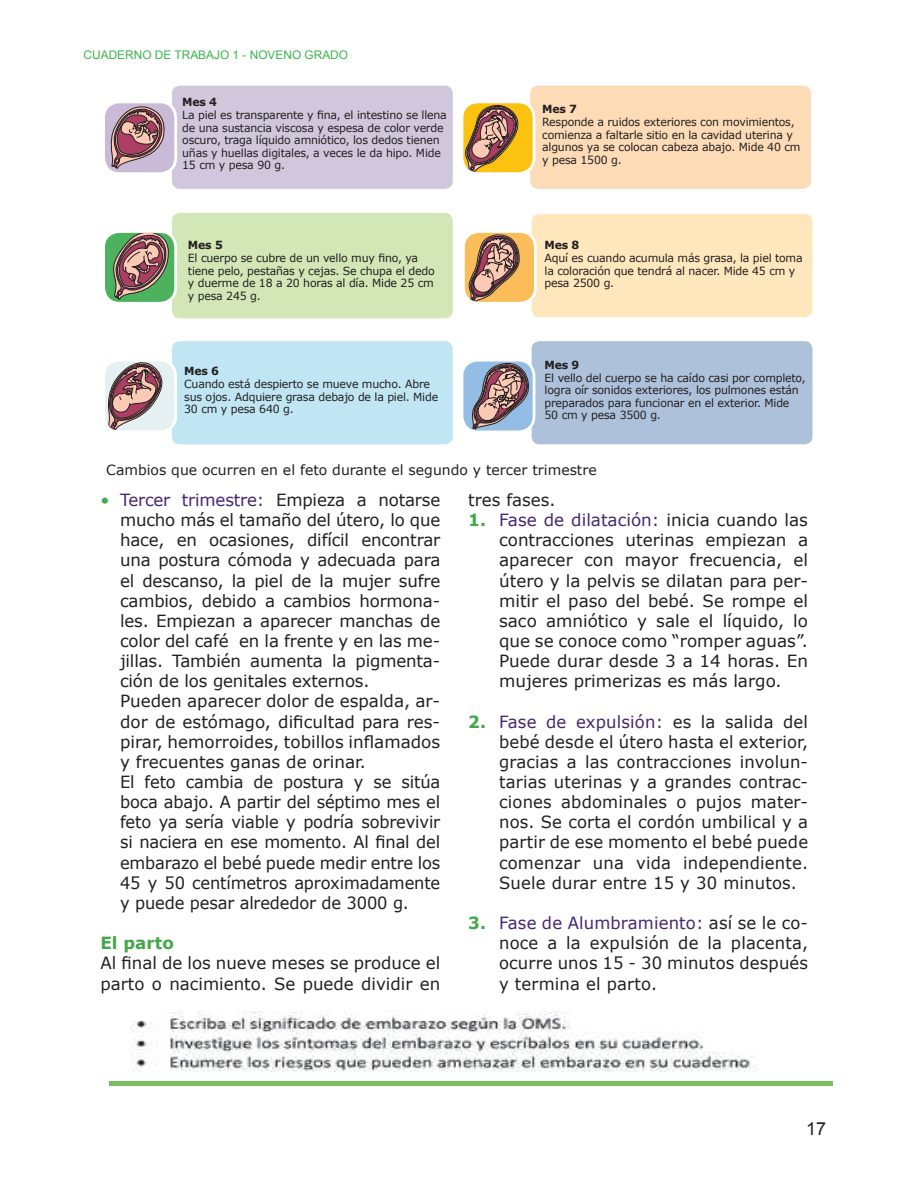
<style>
.page{position:relative;width:918px;height:1188px;background:#fff}
.page>*{position:absolute;margin:0;border:0;box-sizing:border-box;transform-origin:0 0}
.t1{font:18px "Arial";color:#231f20}
.t2{font:16.8px/20.1px "Verdana";color:#231f20;text-align:justify}
.t3{font:16.8px "Verdana";color:#45266f}
.t4{font:700 16.8px "Verdana";color:#42a848}
.t5{font:13.95px "Verdana";color:#231f20}
.t6{font:11.85px "Arial";color:#3ab54a}
.t7{font:11.25px/12.6px "Verdana";letter-spacing:-.02em;color:#231f20}
.t8{font:700 11.25px "Verdana";letter-spacing:-.02em;color:#231f20}
.s1{color:#42a848}
.s2{color:#45266f}
.s3{font-weight:700;color:#42a848}
.s4{color:#231f20}
</style>
<div class="page">
<img style="left:131px;top:1011px;width:626px;height:61px">
<div style="left:109px;top:1081px;width:724px;height:5px;background:#7abf5f"></div>
<div style="left:172px;top:86px;width:281px;height:103px;background:#d0c7dc;border-radius:8px"></div>
<div style="left:172px;top:213px;width:281px;height:105px;background:#d3e6b6;border-radius:8px"></div>
<div style="left:532px;top:214px;width:280px;height:103px;background:#fee7bd;border-radius:8px"></div>
<div style="left:172px;top:341px;width:281px;height:103px;background:#bfe6f2;border-radius:8px"></div>
<div style="left:532px;top:341px;width:280px;height:103px;background:#adc1da;border-radius:8px"></div>
<div style="left:530px;top:86px;width:281px;height:103px;background:#fddbb7;border-radius:8px"></div>
<svg style="left:106px;top:104px;width:67px;height:67px;background:#ad8b9a"></svg>
<div style="left:102px;top:100px;width:75px;height:75px;border:3px solid #fff;border-radius:16px"></div>
<svg style="left:465px;top:102px;width:69px;height:72px;background:#c29240"></svg>
<div style="left:461px;top:100px;width:74px;height:75px;border:3px solid #fff;border-radius:16px"></div>
<svg style="left:106px;top:234px;width:67px;height:67px;background:#7b8767"></svg>
<div style="left:102px;top:230px;width:75px;height:75px;border:3px solid #fff;border-radius:16px"></div>
<svg style="left:466px;top:231px;width:67px;height:72px;background:#c59664"></svg>
<div style="left:462px;top:230px;width:75px;height:75px;border:3px solid #fff;border-radius:16px"></div>
<svg style="left:106px;top:363px;width:70px;height:66px;background:#b6a1a4"></svg>
<div style="left:102px;top:359px;width:75px;height:74px;border:3px solid #fff;border-radius:16px"></div>
<svg style="left:465px;top:360px;width:69px;height:72px;background:#928f9e"></svg>
<div style="left:461px;top:359px;width:74px;height:74px;border:3px solid #fff;border-radius:16px"></div>
<p class="t6" style="left:84px;top:48px;width:266px">CUADERNO DE TRABAJO 1 - NOVENO GRADO</p>
<p class="t8" style="left:182px;top:98px;width:36px">Mes 4</p>
<p class="t7" style="left:182px;top:108px;width:266px">La piel es transparente y fina, el intestino se llena de una sustancia viscosa y espesa de color verde oscuro, traga líquido amniótico, los dedos tienen uñas y huellas digitales, a veces le da hipo. Mide 15 cm y pesa 90 g.</p>
<p class="t8" style="left:188px;top:241px;width:36px">Mes 5</p>
<p class="t7" style="left:188px;top:252px;width:248px">El cuerpo se cubre de un vello muy fino, ya tiene pelo, pestañas y cejas. Se chupa el dedo y duerme de 18 a 20 horas al día. Mide 25 cm y pesa 245 g.</p>
<p class="t8" style="left:184px;top:367px;width:36px">Mes 6</p>
<p class="t7" style="left:184px;top:378px;width:256px">Cuando está despierto se mueve mucho. Abre sus ojos. Adquiere grasa debajo de la piel. Mide<br>30 cm y pesa 640 g.</p>
<p class="t8" style="left:542px;top:105px;width:36px">Mes 7</p>
<p class="t7" style="left:542px;top:116px;width:260px">Responde a ruidos exteriores con movimientos, comienza a faltarle sitio en la cavidad uterina y algunos ya se colocan cabeza abajo. Mide 40 cm y pesa 1500 g.</p>
<p class="t8" style="left:545px;top:241px;width:36px">Mes 8</p>
<p class="t7" style="left:545px;top:252px;width:260px">Aquí es cuando acumula más grasa, la piel toma la coloración que tendrá al nacer. Mide 45 cm y pesa 2500 g.</p>
<p class="t8" style="left:545px;top:360px;width:36px">Mes 9</p>
<p class="t7" style="left:545px;top:372px;width:263px">El vello del cuerpo se ha caído casi por completo, logra oír sonidos exteriores, los pulmones están preparados para funcionar en el exterior. Mide 50 cm y pesa 3500 g.</p>
<p class="t5" style="left:106px;top:464px;width:492px">Cambios que ocurren en el feto durante el segundo y tercer trimestre</p>
<p class="t2" style="left:120px;top:491px;width:322px;text-indent:-20px"><span class="s1">•</span> <span class="s2">Tercer trimestre:</span> Empieza a notarse mucho más el tamaño del útero, lo que hace, en ocasiones, difícil encontrar una postura cómoda y adecuada para el descanso, la piel de la mujer sufre cambios, debido a cambios hormona&shy;les. Empiezan a aparecer manchas de color del café en la frente y en las me&shy;jillas. También aumenta la pigmenta&shy;ción de los genitales externos.</p>
<p class="t2" style="left:120px;top:692px;width:322px">Pueden aparecer dolor de espalda, ar&shy;dor de estómago, dificultad para res&shy;pirar, hemorroides, tobillos inflamados y frecuentes ganas de orinar.</p>
<p class="t2" style="left:120px;top:773px;width:322px">El feto cambia de postura y se sitúa boca abajo. A partir del séptimo mes el feto ya sería viable y podría sobrevivir si naciera en ese momento. Al final del embarazo el bebé puede medir entre los 45 y 50 centímetros aproximadamente y puede pesar alrededor de 3000 g.</p>
<p class="t4" style="left:100px;top:936px;width:75px">El parto</p>
<p class="t2" style="left:100px;top:953px;width:341px">Al final de los nueve meses se produce el parto o nacimiento. Se puede dividir en</p>
<p class="t2" style="left:468px;top:491px;width:89px">tres fases.</p>
<p class="t3" style="left:468px;top:512px;width:341px"><span class="s3">1.</span> Fase de dilatación: <span class="s4">inicia cuando las</span></p>
<p class="t2" style="left:499px;top:531px;width:311px">contracciones uterinas empiezan a aparecer con mayor frecuencia, el útero y la pelvis se dilatan para per&shy;mitir el paso del bebé. Se rompe el saco amniótico y sale el líquido, lo que se conoce como “romper aguas”.<br>Puede durar desde 3 a 14 horas. En mujeres primerizas es más largo.</p>
<p class="t2" style="left:499px;top:712px;width:311px;text-indent:-31px"><span class="s3">2.</span> <span class="s2">Fase de expulsión:</span> es la salida del bebé desde el útero hasta el exterior, gracias a las contracciones involun&shy;tarias uterinas y a grandes contrac&shy;ciones abdominales o pujos mater&shy;nos. Se corta el cordón umbilical y a partir de ese momento el bebé puede comenzar una vida independiente.<br>Suele durar entre 15 y 30 minutos.</p>
<p class="t2" style="left:499px;top:914px;width:311px;text-indent:-31px"><span class="s3">3.</span> <span class="s2">Fase de Alumbramiento:</span> así se le co&shy;noce a la expulsión de la placenta, ocurre unos 15 - 30 minutos después y termina el parto.</p>
<p class="t1" style="left:806px;top:1122px;width:22px">17</p>
</div>
